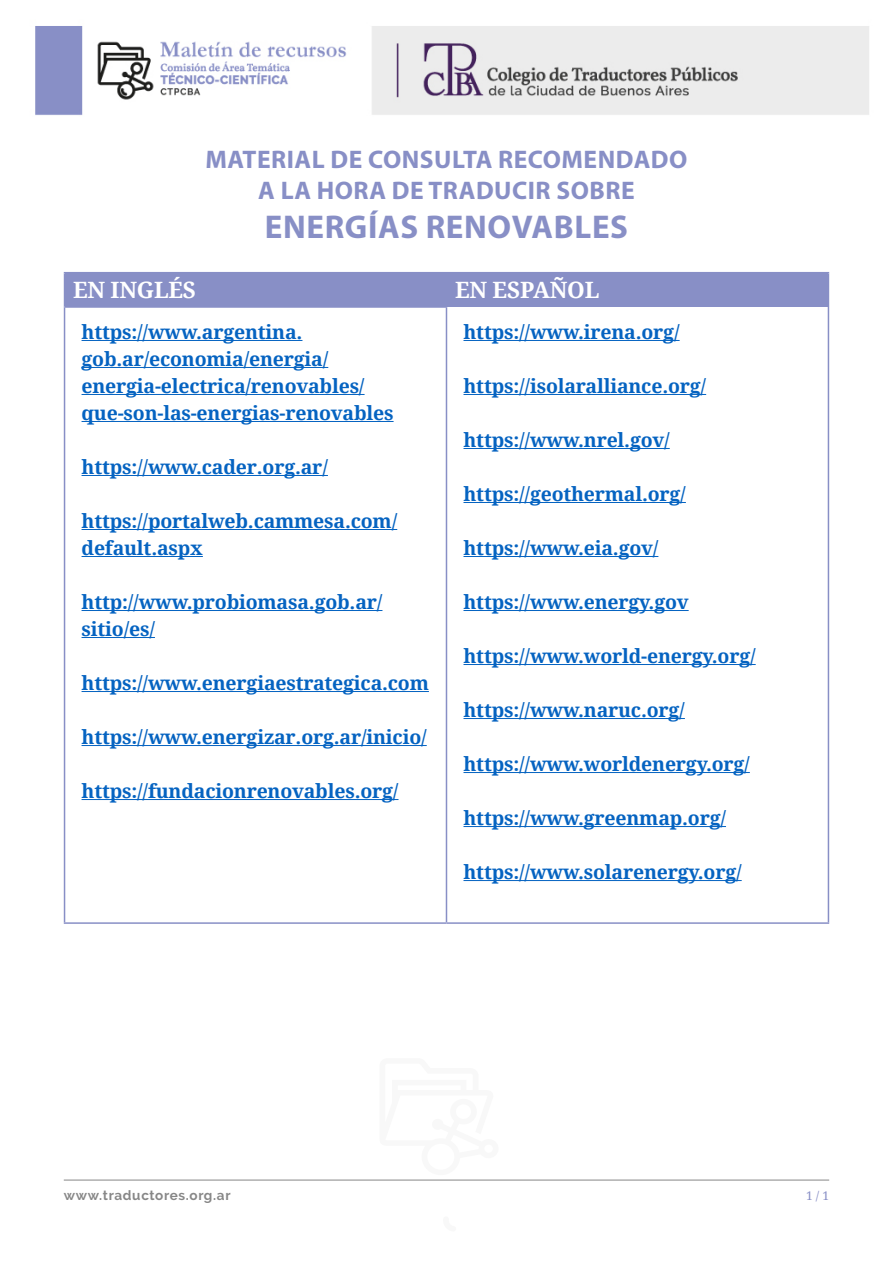
<style>
.page{position:relative;width:893px;height:1263px;background:#fff}
.page>*{position:absolute;margin:0;border:0;box-sizing:border-box;transform-origin:0 0}
.t1{font:700 33px "Myriad Pro";letter-spacing:.02em;color:#888fc6}
.t2{font:700 25.5px/30.6px "Myriad Pro";letter-spacing:.02em;color:#888fc6;text-align:center}
.t3{font:700 22.5px "Droid Serif";letter-spacing:-.01em;color:#fff}
.t4{font:700 19.5px/27px "Droid Serif";letter-spacing:-.01em;color:#0563c1}
.t5{font:700 13.5px "Raleway";letter-spacing:.05em;color:#878787}
.t6{font:12px "Droid Serif";color:#888fc6}
</style>
<div class="page">
<hr style="left:64px;top:1180px;width:765px;height:1px;background:#878787">
<img style="left:35px;top:26px;width:834px;height:89px">
<div style="left:65px;top:273px;width:381px;height:34px;background:#888fc6"></div>
<div style="left:446px;top:273px;width:382px;height:34px;background:#888fc6"></div>
<hr style="left:64px;top:272px;width:382px;height:1px;background:#888fc6">
<hr style="left:64px;top:273px;width:1px;height:33px;background:#888fc6">
<hr style="left:446px;top:272px;width:383px;height:1px;background:#888fc6">
<hr style="left:828px;top:273px;width:1px;height:34px;background:#888fc6">
<hr style="left:64px;top:306px;width:383px;height:2px;background:#888fc6">
<hr style="left:64px;top:308px;width:1px;height:614px;background:#888fc6">
<hr style="left:446px;top:308px;width:1px;height:614px;background:#888fc6">
<hr style="left:828px;top:307px;width:1px;height:615px;background:#888fc6">
<hr style="left:64px;top:922px;width:382px;height:2px;background:#888fc6">
<hr style="left:446px;top:922px;width:383px;height:2px;background:#888fc6">
<hr style="left:82px;top:340px;width:220px;height:1px;background:#0563c1">
<hr style="left:82px;top:367px;width:246px;height:1px;background:#0563c1">
<hr style="left:82px;top:394px;width:283px;height:1px;background:#0563c1">
<hr style="left:82px;top:421px;width:312px;height:1px;background:#0563c1">
<hr style="left:82px;top:475px;width:246px;height:1px;background:#0563c1">
<hr style="left:82px;top:529px;width:315px;height:1px;background:#0563c1">
<hr style="left:82px;top:556px;width:121px;height:1px;background:#0563c1">
<hr style="left:82px;top:610px;width:300px;height:1px;background:#0563c1">
<hr style="left:82px;top:637px;width:73px;height:1px;background:#0563c1">
<hr style="left:82px;top:691px;width:347px;height:1px;background:#0563c1">
<hr style="left:82px;top:745px;width:345px;height:1px;background:#0563c1">
<hr style="left:82px;top:799px;width:316px;height:1px;background:#0563c1">
<hr style="left:463px;top:340px;width:217px;height:1px;background:#0563c1">
<hr style="left:463px;top:394px;width:243px;height:1px;background:#0563c1">
<hr style="left:463px;top:448px;width:207px;height:1px;background:#0563c1">
<hr style="left:463px;top:502px;width:223px;height:1px;background:#0563c1">
<hr style="left:463px;top:556px;width:195px;height:1px;background:#0563c1">
<hr style="left:463px;top:610px;width:226px;height:1px;background:#0563c1">
<hr style="left:463px;top:664px;width:293px;height:1px;background:#0563c1">
<hr style="left:463px;top:718px;width:222px;height:1px;background:#0563c1">
<hr style="left:463px;top:772px;width:287px;height:1px;background:#0563c1">
<hr style="left:463px;top:826px;width:263px;height:1px;background:#0563c1">
<hr style="left:463px;top:880px;width:279px;height:1px;background:#0563c1">
<h2 class="t2" style="left:205px;top:143px;width:483px">MATERIAL DE CONSULTA RECOMENDADO<br>A LA HORA DE TRADUCIR SOBRE</h2>
<h1 class="t1" style="left:265px;top:206px;width:365px">ENERGÍAS RENOVABLES</h1>
<p class="t3" style="left:73px;top:278px;width:125px">EN INGLÉS</p>
<p class="t3" style="left:455px;top:278px;width:146px">EN ESPAÑOL</p>
<p class="t4" style="left:82px;top:319px;width:314px">https://www.argentina. gob.ar/economia/energia/ energia-electrica/renovables/ que-son-las-energias-renovables</p>
<p class="t4" style="left:82px;top:454px;width:248px">https://www.cader.org.ar/</p>
<p class="t4" style="left:82px;top:508px;width:317px">https://portalweb.cammesa.com/ default.aspx</p>
<p class="t4" style="left:82px;top:589px;width:302px">http://www.probiomasa.gob.ar/ sitio/es/</p>
<p class="t4" style="left:82px;top:670px;width:349px">https://www.energiaestrategica.com</p>
<p class="t4" style="left:82px;top:724px;width:347px">https://www.energizar.org.ar/inicio/</p>
<p class="t4" style="left:82px;top:778px;width:318px">https://fundacionrenovables.org/</p>
<p class="t4" style="left:463px;top:319px;width:218px">https://www.irena.org/</p>
<p class="t4" style="left:463px;top:373px;width:244px">https://isolaralliance.org/</p>
<p class="t4" style="left:463px;top:427px;width:208px">https://www.nrel.gov/</p>
<p class="t4" style="left:463px;top:481px;width:224px">https://geothermal.org/</p>
<p class="t4" style="left:463px;top:535px;width:196px">https://www.eia.gov/</p>
<p class="t4" style="left:463px;top:589px;width:227px">https://www.energy.gov</p>
<p class="t4" style="left:463px;top:643px;width:294px">https://www.world-energy.org/</p>
<p class="t4" style="left:463px;top:697px;width:223px">https://www.naruc.org/</p>
<p class="t4" style="left:463px;top:751px;width:288px">https://www.worldenergy.org/</p>
<p class="t4" style="left:463px;top:805px;width:264px">https://www.greenmap.org/</p>
<p class="t4" style="left:463px;top:859px;width:280px">https://www.solarenergy.org/</p>
<p class="t5" style="left:64px;top:1188px;width:168px">www.traductores.org.ar</p>
<p class="t6" style="left:806px;top:1189px;width:25px">1 / 1</p>
</div>
